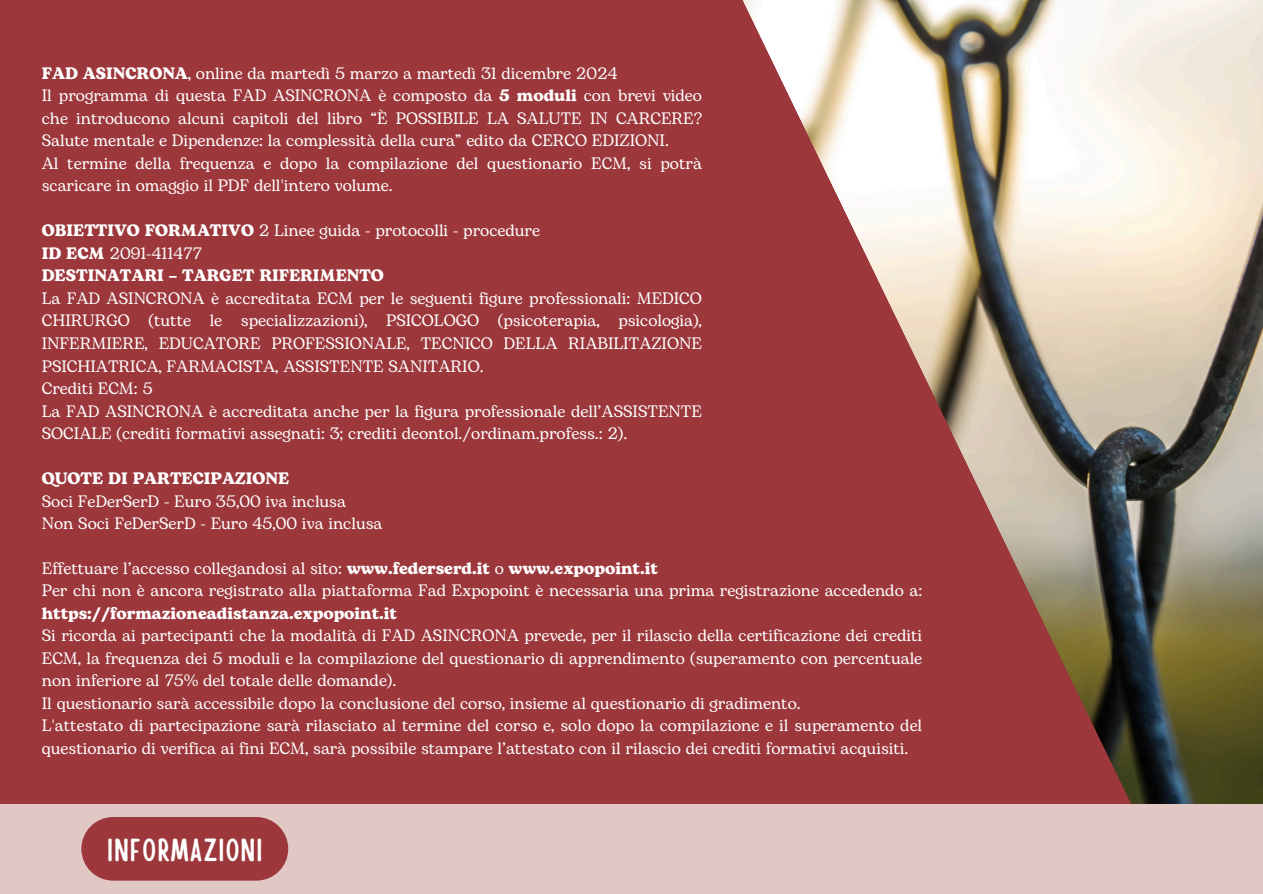
<style>
.page{position:relative;width:1263px;height:894px;background:#fff}
.page>*{position:absolute;margin:0;border:0;box-sizing:border-box;transform-origin:0 0}
.t1{font:31.65px "Handy Casual Condensed";letter-spacing:.05em;color:#fff}
.t2{font:16.5px/22.5px "Bogart";color:#fff}
.t3{font:700 16.5px "Bogart";color:#fff}
.s1{font-weight:700}
</style>
<div class="page">
<div style="left:0;top:0;width:1263px;height:893px;background:#9c383c"></div>
<img style="left:1174px;top:0;width:89px;height:804px">
<svg style="left:743px;top:0;width:431px;height:804px"></svg>
<div style="left:0;top:804px;width:1263px;height:89px;background:#e1c8c4"></div>
<div style="left:81px;top:816px;width:207px;height:64px;background:#9c383c;border-radius:32px"></div>
<p class="t2" style="left:42px;top:62px;width:577px"><span class="s1">FAD ASINCRONA</span>, online da martedì 5 marzo a martedì 31 dicembre 2024</p>
<p class="t2" style="left:42px;top:85px;width:662px;text-align:justify">Il programma di questa FAD ASINCRONA è composto da <span class="s1">5 moduli</span> con brevi video che introducono alcuni capitoli del libro “È POSSIBILE LA SALUTE IN CARCERE?<br>Salute mentale e Dipendenze: la complessità della cura” edito da CERCO EDIZIONI.</p>
<p class="t2" style="left:42px;top:152px;width:662px">Al termine della frequenza e dopo la compilazione del questionario ECM, si potrà scaricare in omaggio il PDF dell'intero volume.</p>
<p class="t2" style="left:42px;top:220px;width:500px"><span class="s1">OBIETTIVO FORMATIVO</span> 2 Linee guida - protocolli - procedure</p>
<p class="t2" style="left:42px;top:242px;width:161px"><span class="s1">ID ECM</span> 2091-411477</p>
<p class="t3" style="left:42px;top:264px;width:344px">DESTINATARI – TARGET RIFERIMENTO</p>
<p class="t2" style="left:42px;top:287px;width:662px;text-align:justify">La FAD ASINCRONA è accreditata ECM per le seguenti figure professionali: MEDICO CHIRURGO (tutte le specializzazioni), PSICOLOGO (psicoterapia, psicologia), INFERMIERE, EDUCATORE PROFESSIONALE, TECNICO DELLA RIABILITAZIONE PSICHIATRICA, FARMACISTA, ASSISTENTE SANITARIO.</p>
<p class="t2" style="left:42px;top:377px;width:112px">Crediti ECM: 5</p>
<p class="t2" style="left:42px;top:400px;width:662px">La FAD ASINCRONA è accreditata anche per la figura professionale dell’ASSISTENTE<br>SOCIALE (crediti formativi assegnati: 3; crediti deontol./ordinam.profess.: 2).</p>
<p class="t3" style="left:42px;top:466px;width:249px">QUOTE DI PARTECIPAZIONE</p>
<p class="t2" style="left:42px;top:490px;width:306px">Soci FeDerSerD - Euro 35,00 iva inclusa</p>
<p class="t2" style="left:42px;top:512px;width:342px">Non Soci FeDerSerD - Euro 45,00 iva inclusa</p>
<p class="t2" style="left:42px;top:557px;width:618px">Effettuare l’accesso collegandosi al sito: <span class="s1">www.federserd.it</span> o <span class="s1">www.expopoint.it</span></p>
<p class="t2" style="left:42px;top:579px;width:882px">Per chi non è ancora registrato alla piattaforma Fad Expopoint è necessaria una prima registrazione accedendo a: <span class="s1">https://formazioneadistanza.expopoint.it</span></p>
<p class="t2" style="left:42px;top:624px;width:882px;text-align:justify">Si ricorda ai partecipanti che la modalità di FAD ASINCRONA prevede, per il rilascio della certificazione dei crediti ECM, la frequenza dei 5 moduli e la compilazione del questionario di apprendimento (superamento con percentuale non inferiore al 75% del totale delle domande).</p>
<p class="t2" style="left:42px;top:692px;width:760px">Il questionario sarà accessibile dopo la conclusione del corso, insieme al questionario di gradimento.</p>
<h1 class="t2" style="left:42px;top:714px;width:882px">L'attestato di partecipazione sarà rilasciato al termine del corso e, solo dopo la compilazione e il superamento del questionario di verifica ai fini ECM, sarà possibile stampare l’attestato con il rilascio dei crediti formativi acquisiti.</h1>
<p class="t1" style="left:107px;top:829px;width:156px">INFORMAZIONI</p>
</div>
